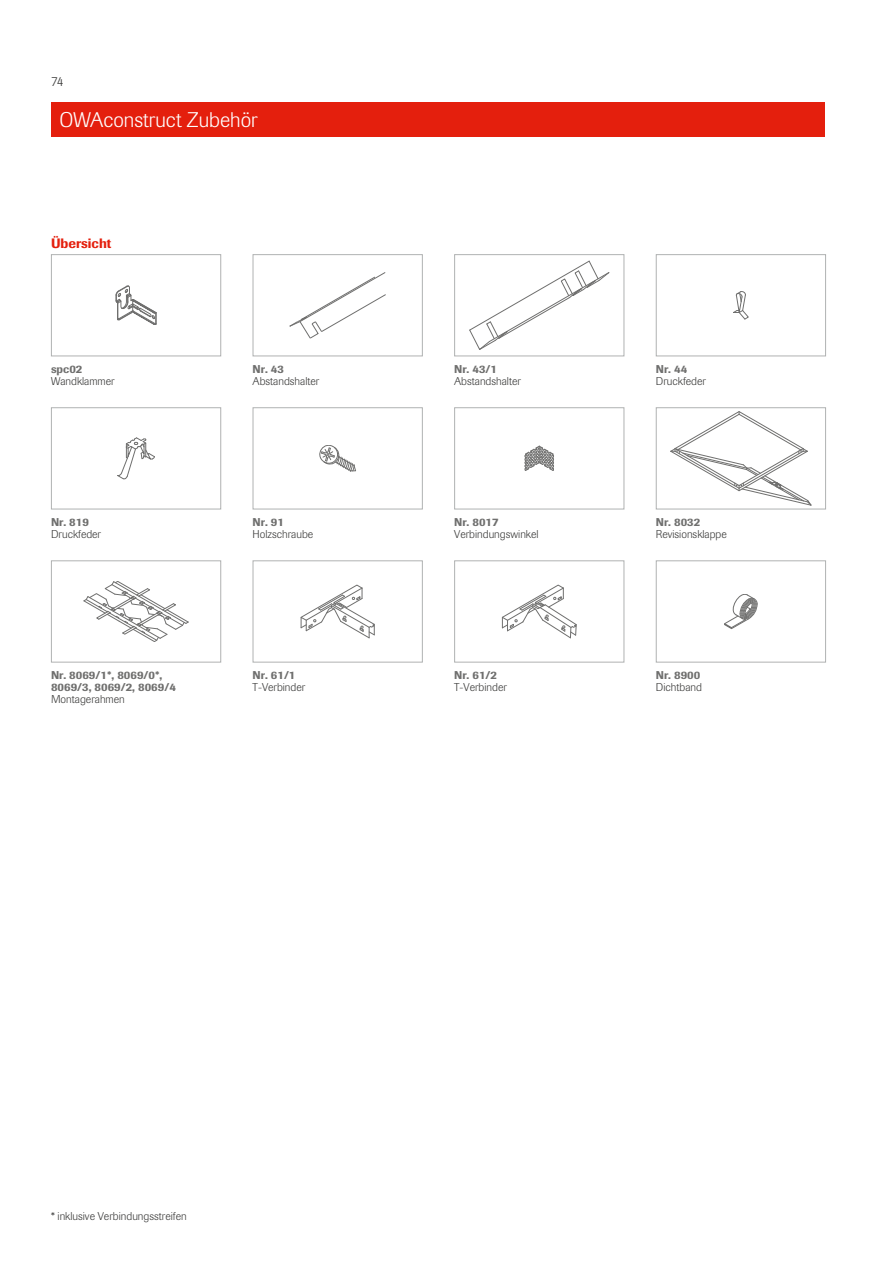
<style>
.page{position:relative;width:893px;height:1263px;background:#fff}
.page>*{position:absolute;margin:0;border:0;box-sizing:border-box;transform-origin:0 0}
.t1{font:300 21px "Imago Pro";color:#fff}
.t2{font:500 13.5px "Imago Pro";color:#e41f0d}
.t3{font:300 13.5px "Imago Pro";color:#3b3b3a}
.t4{font:300 11.25px "Imago Pro";color:#3b3b3a}
.t5{font:500 11.25px/12px "Imago Pro";color:#6f6f6e}
</style>
<div class="page">
<div style="left:51px;top:102px;width:774px;height:34px;background:#e41f0d"></div>
<svg style="left:116px;top:285px;width:41px;height:40px"></svg>
<div style="left:51px;top:254px;width:170px;height:102px;border:1px solid #b0b2b2"></div>
<svg style="left:290px;top:272px;width:96px;height:66px"></svg>
<div style="left:253px;top:254px;width:170px;height:102px;border:1px solid #b0b2b2"></div>
<svg style="left:469px;top:260px;width:141px;height:90px"></svg>
<div style="left:454px;top:254px;width:170px;height:102px;border:1px solid #b0b2b2"></div>
<svg style="left:733px;top:291px;width:16px;height:28px"></svg>
<div style="left:656px;top:254px;width:170px;height:102px;border:1px solid #b0b2b2"></div>
<svg style="left:117px;top:437px;width:38px;height:42px"></svg>
<div style="left:51px;top:407px;width:170px;height:102px;border:1px solid #b0b2b2"></div>
<svg style="left:319px;top:445px;width:37px;height:27px"></svg>
<div style="left:253px;top:407px;width:170px;height:102px;border:1px solid #b0b2b2"></div>
<svg style="left:524px;top:446px;width:30px;height:25px"></svg>
<div style="left:454px;top:407px;width:170px;height:102px;border:1px solid #b0b2b2"></div>
<svg style="left:670px;top:411px;width:141px;height:94px"></svg>
<div style="left:656px;top:407px;width:170px;height:102px;border:1px solid #b0b2b2"></div>
<svg style="left:83px;top:581px;width:106px;height:61px"></svg>
<div style="left:51px;top:560px;width:170px;height:102px;border:1px solid #b0b2b2"></div>
<svg style="left:301px;top:585px;width:74px;height:53px"></svg>
<div style="left:253px;top:560px;width:170px;height:102px;border:1px solid #b0b2b2"></div>
<svg style="left:502px;top:584px;width:75px;height:54px"></svg>
<div style="left:454px;top:560px;width:170px;height:102px;border:1px solid #b0b2b2"></div>
<svg style="left:724px;top:594px;width:33px;height:35px"></svg>
<div style="left:656px;top:560px;width:170px;height:102px;border:1px solid #b0b2b2"></div>
<p class="t3" style="left:51px;top:72px;width:14px">74</p>
<h1 class="t1" style="left:60px;top:106px;width:200px">OWAconstruct Zubehör</h1>
<p class="t2" style="left:51px;top:235px;width:62px">Übersicht</p>
<p class="t5" style="left:51px;top:363px;width:33px">spc02</p>
<p class="t4" style="left:51px;top:374px;width:65px">Wandklammer</p>
<p class="t5" style="left:253px;top:363px;width:33px">Nr. 43</p>
<p class="t4" style="left:253px;top:374px;width:68px">Abstandshalter</p>
<p class="t5" style="left:454px;top:363px;width:44px">Nr. 43/1</p>
<p class="t4" style="left:454px;top:374px;width:68px">Abstandshalter</p>
<p class="t5" style="left:656px;top:363px;width:33px">Nr. 44</p>
<p class="t4" style="left:656px;top:374px;width:52px">Druckfeder</p>
<p class="t5" style="left:51px;top:516px;width:39px">Nr. 819</p>
<p class="t4" style="left:51px;top:527px;width:52px">Druckfeder</p>
<p class="t5" style="left:253px;top:516px;width:33px">Nr. 91</p>
<p class="t4" style="left:253px;top:527px;width:62px">Holzschraube</p>
<p class="t5" style="left:454px;top:516px;width:46px">Nr. 8017</p>
<p class="t4" style="left:454px;top:527px;width:86px">Verbindungswinkel</p>
<p class="t5" style="left:656px;top:516px;width:46px">Nr. 8032</p>
<p class="t4" style="left:656px;top:527px;width:72px">Revisionsklappe</p>
<p class="t5" style="left:51px;top:669px;width:126px">Nr. 8069/1*, 8069/0*,<br>8069/3, 8069/2, 8069/4</p>
<p class="t4" style="left:51px;top:692px;width:75px">Montagerahmen</p>
<p class="t5" style="left:253px;top:669px;width:44px">Nr. 61/1</p>
<p class="t4" style="left:253px;top:680px;width:54px">T-Verbinder</p>
<p class="t5" style="left:454px;top:669px;width:44px">Nr. 61/2</p>
<p class="t4" style="left:454px;top:680px;width:54px">T-Verbinder</p>
<p class="t5" style="left:656px;top:669px;width:46px">Nr. 8900</p>
<p class="t4" style="left:656px;top:680px;width:48px">Dichtband</p>
<p class="t4" style="left:51px;top:1209px;width:137px">* inklusive Verbindungsstreifen</p>
</div>
